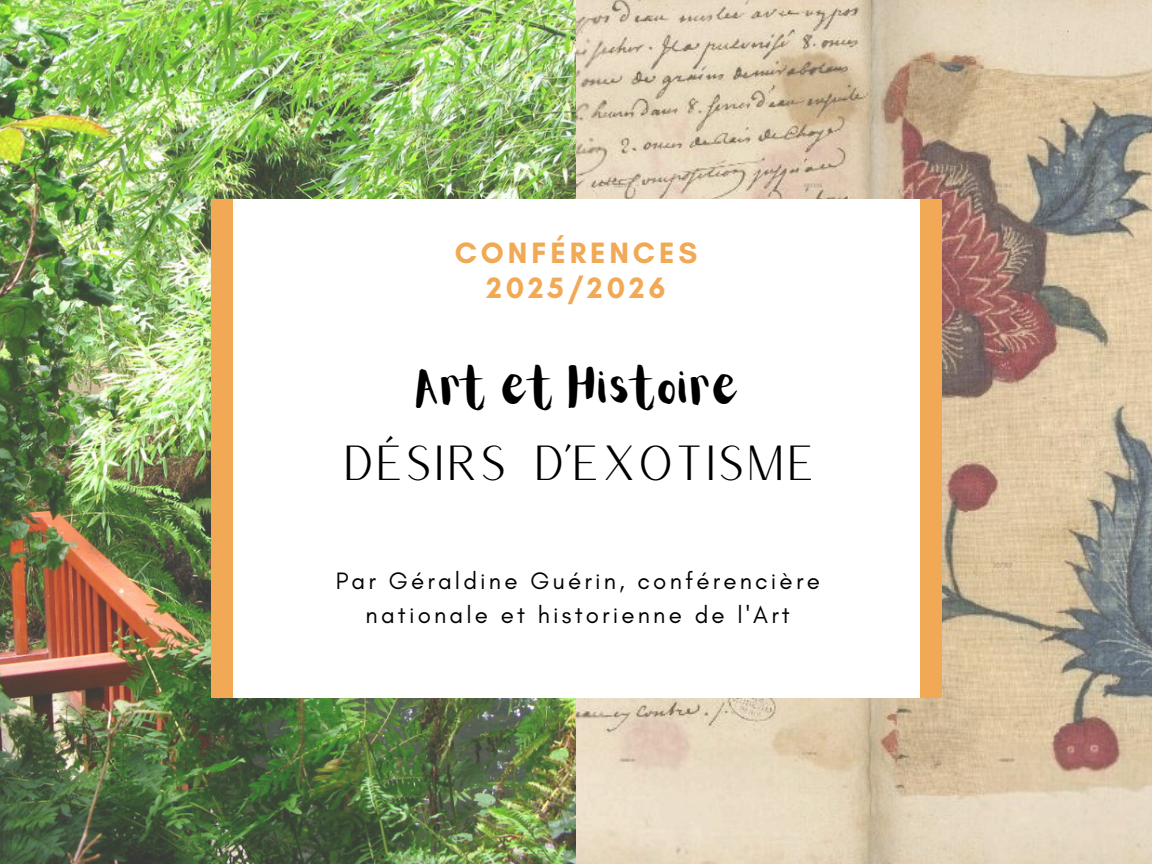
<style>
.page{position:relative;width:1152px;height:864px;background:#fff}
.page>*{position:absolute;margin:0;border:0;box-sizing:border-box;transform-origin:0 0}
.t1{font:48px "Versailles";color:#000}
.t2{font:43.5px "Aloja Extended";color:#000}
.t3{font:700 30px/34.8px "Glacial Indifference";letter-spacing:.13em;color:#f2a955;text-align:center}
.t4{font:24.15px/33.8px "Glacial Indifference";letter-spacing:.13em;color:#000;text-align:center}
</style>
<div class="page">
<img style="left:0;top:0;width:1152px;height:864px">
<div style="left:219px;top:200px;width:714px;height:498px;background:#fff"></div>
<div style="left:211px;top:200px;width:22px;height:498px;background:#f2a955"></div>
<div style="left:920px;top:200px;width:21px;height:498px;background:#f2a955"></div>
<p class="t3" style="left:455px;top:235px;width:244px">CONFÉRENCES<br>2025/2026</p>
<h1 class="t2" style="left:416px;top:368px;width:327px">Art et Histoire</h1>
<p class="t1" style="left:342px;top:432px;width:475px">DÉSIRS D'EXOTISME</p>
<h2 class="t4" style="left:336px;top:564px;width:486px">Par Géraldine Guérin, conférencière nationale et historienne de l'Art</h2>
</div>
